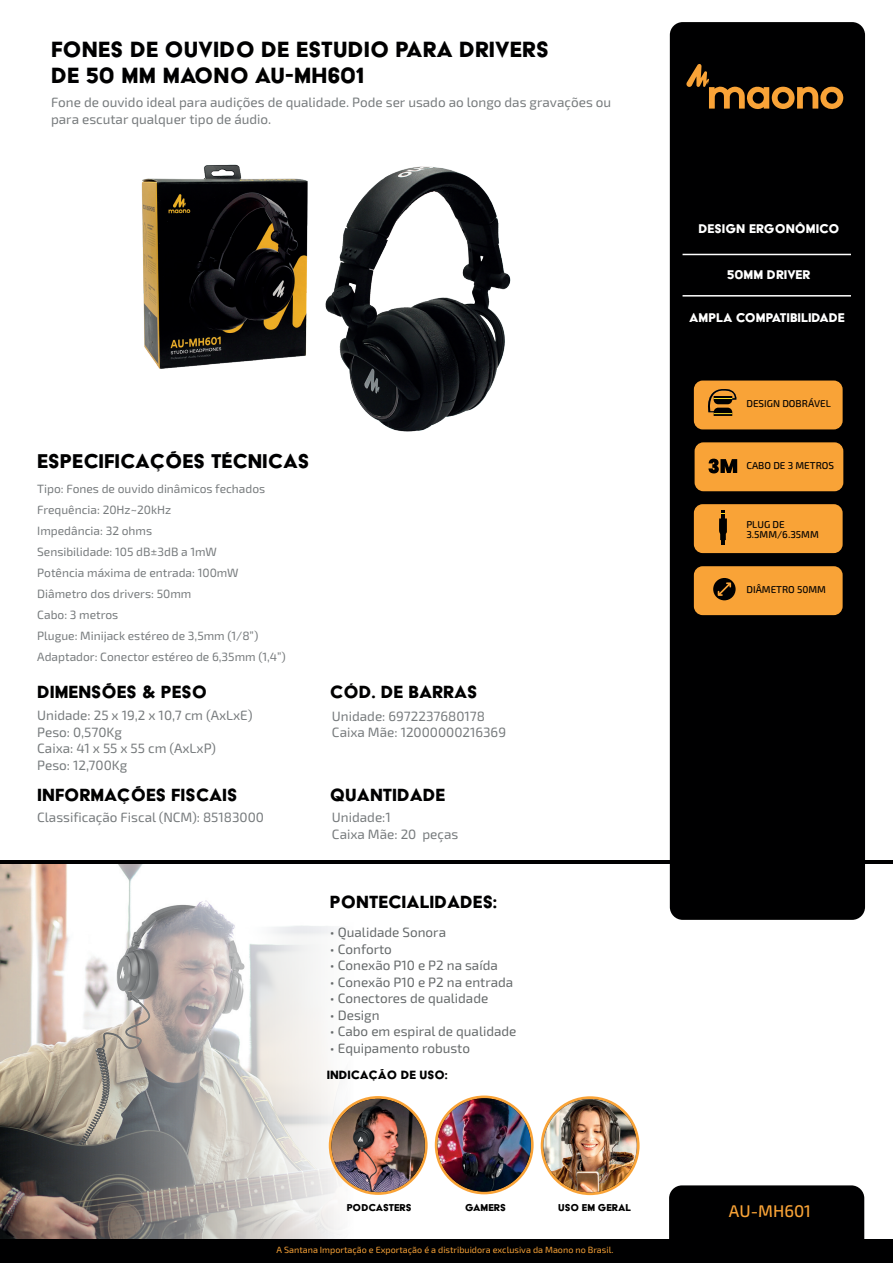
<style>
.page{position:relative;width:893px;height:1263px;background:#fff}
.page>*{position:absolute;margin:0;border:0;box-sizing:border-box;transform-origin:0 0}
.t1{font:25.5px/25.5px "Acier BAT Text Solid";letter-spacing:.005em;color:#000001}
.t2{font:22.95px "Acier BAT Text Solid";color:#000001}
.t3{font:20.4px "Acier BAT Text Solid";color:#000001}
.t4{font:500 16.95px "Exo 2";color:#f9a337}
.t5{font:14.55px "Acier BAT Text Solid";color:#fff}
.t6{font:13.8px "Acier BAT Text Solid";color:#000001}
.t7{font:13.5px/16.5px "Exo 2";color:#777b7d}
.t8{font:13.5px "Exo 2";color:#666a6b}
.t9{font:12px/21px "Exo 2";color:#777b7d}
.t10{font:11.55px "Acier BAT Text Solid";color:#000001}
.t11{font:500 9.9px/9.9px "Exo 2";color:#000001}
.t12{font:9px "Exo 2";color:#f9a337}
</style>
<div class="page">
<svg style="left:0;top:863px;width:387px;height:376px"></svg>
<div style="left:669px;top:1185px;width:195px;height:54px;background:#000001"></div>
<div style="left:670px;top:22px;width:195px;height:898px;background:#000001;border-radius:13px"></div>
<hr style="left:682px;top:254px;width:169px;height:1px;background:#fff">
<hr style="left:682px;top:295px;width:169px;height:2px;background:#fff">
<hr style="left:0;top:860px;width:893px;height:3px;background:#000001">
<div style="left:0;top:1239px;width:893px;height:24px;background:#000001"></div>
<svg style="left:686px;top:64px;width:157px;height:46px"></svg>
<div style="left:695px;top:442px;width:148px;height:49px;background:#f9a337;border-radius:9px"></div>
<div style="left:694px;top:504px;width:149px;height:49px;background:#f9a337;border-radius:9px"></div>
<div style="left:694px;top:381px;width:149px;height:48px;background:#f9a337;border-radius:9px"></div>
<div style="left:694px;top:566px;width:149px;height:49px;background:#f9a337;border-radius:9px"></div>
<svg style="left:708px;top:389px;width:29px;height:27px"></svg>
<svg style="left:708px;top:459px;width:29px;height:14px"></svg>
<svg style="left:719px;top:510px;width:8px;height:35px"></svg>
<svg style="left:713px;top:578px;width:23px;height:22px"></svg>
<img style="left:141px;top:164px;width:167px;height:205px">
<img style="left:325px;top:166px;width:186px;height:266px">
<svg style="left:329px;top:1096px;width:99px;height:99px"></svg>
<img style="left:332px;top:1099px;width:93px;height:93px;border-radius:47px">
<svg style="left:435px;top:1095px;width:99px;height:99px"></svg>
<img style="left:438px;top:1098px;width:93px;height:93px;border-radius:47px">
<svg style="left:541px;top:1096px;width:98px;height:99px"></svg>
<img style="left:543px;top:1099px;width:94px;height:93px;border-radius:47px">
<h1 class="t1" style="left:51px;top:37px;width:499px">FONES DE OUVIDO DE ESTUDIO PARA DRIVERS<br>DE 50 MM MAONO AU-MH601</h1>
<p class="t7" style="left:51px;top:95px;width:562px">Fone de ouvido ideal para audições de qualidade. Pode ser usado ao longo das gravações ou para escutar qualquer tipo de áudio.</p>
<h2 class="t2" style="left:37px;top:449px;width:274px">ESPECIFICAÇÕES TÉCNICAS</h2>
<p class="t9" style="left:37px;top:479px;width:250px">Tipo: Fones de ouvido dinâmicos fechados<br>Frequência: 20Hz~20kHz<br>Impedância: 32 ohms<br>Sensibilidade: 105 dB±3dB a 1mW<br>Potência máxima de entrada: 100mW<br>Diâmetro dos drivers: 50mm<br>Cabo: 3 metros<br>Plugue: Minijack estéreo de 3,5mm (1/8”)<br>Adaptador: Conector estéreo de 6,35mm (1,4”)</p>
<h3 class="t3" style="left:37px;top:681px;width:172px">DIMENSÕES &amp; PESO</h3>
<h3 class="t3" style="left:330px;top:681px;width:149px">CÓD. DE BARRAS</h3>
<p class="t7" style="left:37px;top:708px;width:217px">Unidade: 25 x 19,2 x 10,7 cm (AxLxE)<br>Peso: 0,570Kg<br>Caixa: 41 x 55 x 55 cm (AxLxP)<br>Peso: 12,700Kg</p>
<p class="t7" style="left:332px;top:708px;width:176px">Unidade: 6972237680178<br>Caixa Mãe: 12000000216369</p>
<h3 class="t3" style="left:37px;top:784px;width:202px">INFORMAÇÕES FISCAIS</h3>
<h3 class="t3" style="left:330px;top:784px;width:117px">QUANTIDADE</h3>
<p class="t7" style="left:37px;top:809px;width:228px">Classificação Fiscal (NCM): 85183000</p>
<p class="t7" style="left:332px;top:809px;width:128px">Unidade:1<br>Caixa Mãe: 20 peças</p>
<h3 class="t3" style="left:330px;top:891px;width:169px">PONTECIALIDADES:</h3>
<p class="t8" style="left:330px;top:924px;width:118px">• Qualidade Sonora</p>
<p class="t8" style="left:330px;top:941px;width:64px">• Conforto</p>
<p class="t8" style="left:330px;top:957px;width:169px">• Conexão P10 e P2 na saída</p>
<p class="t8" style="left:330px;top:974px;width:185px">• Conexão P10 e P2 na entrada</p>
<p class="t8" style="left:330px;top:990px;width:160px">• Conectores de qualidade</p>
<p class="t8" style="left:330px;top:1007px;width:51px">• Design</p>
<p class="t8" style="left:330px;top:1023px;width:188px">• Cabo em espiral de qualidade</p>
<p class="t8" style="left:330px;top:1040px;width:142px">• Equipamento robusto</p>
<p class="t6" style="left:327px;top:1067px;width:123px">INDICAÇÃO DE USO:</p>
<p class="t10" style="left:347px;top:1201px;width:66px">PODCASTERS</p>
<p class="t10" style="left:465px;top:1201px;width:42px">GAMERS</p>
<p class="t10" style="left:558px;top:1201px;width:74px">USO EM GERAL</p>
<p class="t12" style="left:277px;top:1245px;width:338px">A Santana Importação e Exportação é a distribuidora exclusiva da Maono no Brasil.</p>
<p class="t5" style="left:698px;top:221px;width:142px">DESIGN ERGONÔMICO</p>
<p class="t5" style="left:727px;top:267px;width:85px">50MM DRIVER</p>
<p class="t5" style="left:689px;top:310px;width:157px">AMPLA COMPATIBILIDADE</p>
<p class="t11" style="left:746px;top:399px;width:86px">DESIGN DOBRÁVEL</p>
<p class="t11" style="left:746px;top:461px;width:89px">CABO DE 3 METROS</p>
<p class="t11" style="left:746px;top:519px;width:74px">PLUG DE<br>3.5MM/6.35MM</p>
<p class="t11" style="left:746px;top:585px;width:81px">DIÂMETRO 50MM</p>
<p class="t4" style="left:729px;top:1201px;width:84px">AU-MH601</p>
</div>
